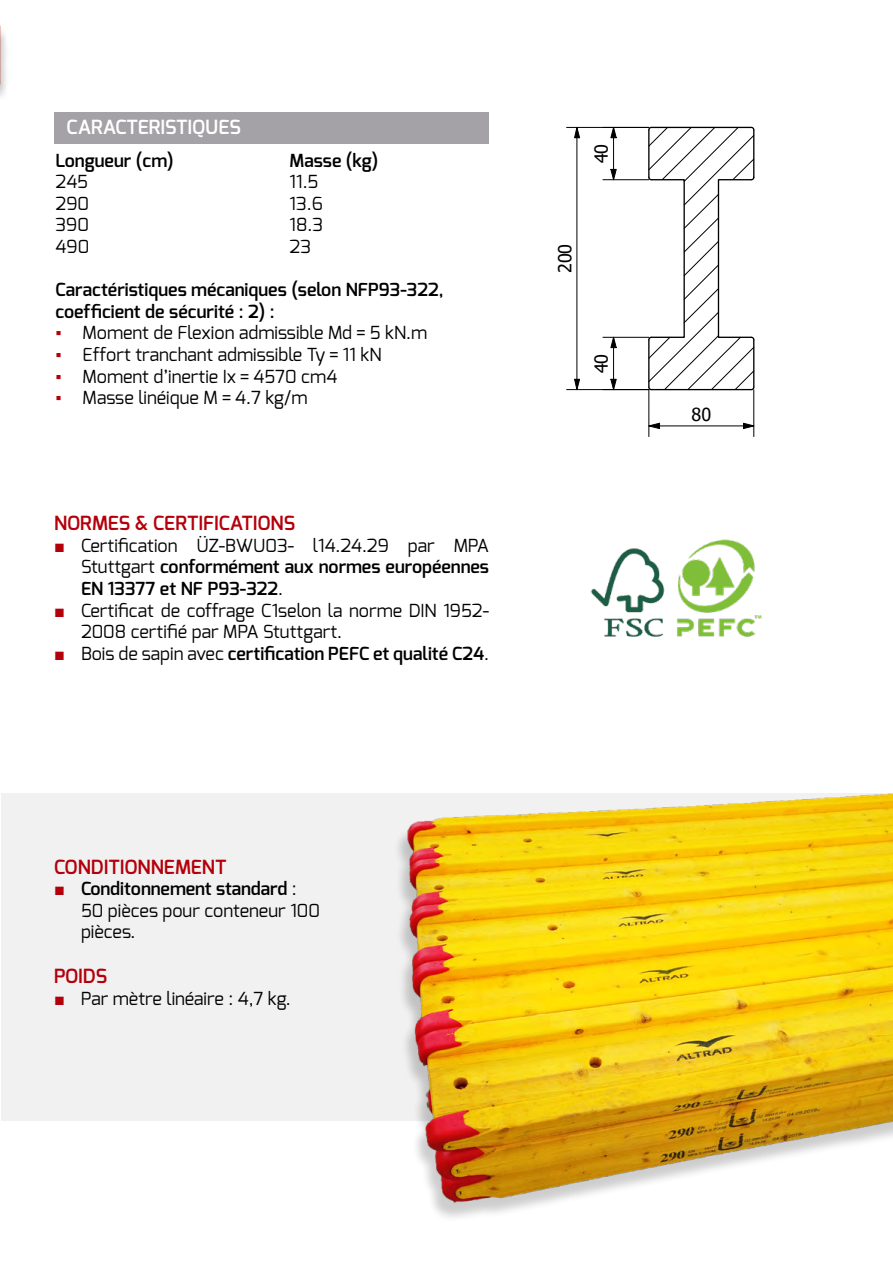
<style>
.page{position:relative;width:893px;height:1263px;background:#fff}
.page>*{position:absolute;margin:0;border:0;box-sizing:border-box;transform-origin:0 0}
.t1{font:600 19.5px "Exo";color:#b4000b}
.t2{font:600 19.5px "Exo";color:#fff}
.t3{font:18px/21.6px "Exo";color:#000}
.t4{font:600 18px/21.6px "Exo";color:#000}
.t5{font:18px "Tahoma";letter-spacing:-.01em;color:#000}
.s1{font-family:"Arial";color:#b4000b}
.s2{font-family:"Arial";font-weight:400;color:#b4000b}
.s3{font-weight:400}
.s4{font-weight:600}
</style>
<div class="page">
<div style="left:1px;top:793px;width:892px;height:327px;background:#f1f1f1"></div>
<div style="left:0;top:26px;width:11px;height:75px;background:#a3a2a2;opacity:.75"></div>
<img style="left:590px;top:539px;width:172px;height:98px">
<div style="left:54px;top:113px;width:435px;height:31px;background:#a4a2a6"></div>
<svg style="left:566px;top:126px;width:189px;height:311px"></svg>
<svg style="left:610px;top:126px;width:7px;height:12px"></svg>
<svg style="left:610px;top:169px;width:7px;height:12px"></svg>
<hr style="left:613px;top:138px;width:1px;height:31px;background:#000">
<hr style="left:603px;top:179px;width:46px;height:1px;background:#000">
<svg style="left:610px;top:336px;width:7px;height:12px"></svg>
<svg style="left:610px;top:379px;width:7px;height:12px"></svg>
<hr style="left:613px;top:348px;width:1px;height:31px;background:#000">
<hr style="left:603px;top:337px;width:46px;height:1px;background:#000">
<svg style="left:574px;top:126px;width:6px;height:12px"></svg>
<svg style="left:574px;top:379px;width:6px;height:12px"></svg>
<hr style="left:577px;top:138px;width:1px;height:241px;background:#000">
<hr style="left:567px;top:127px;width:82px;height:1px;background:#000">
<hr style="left:567px;top:389px;width:82px;height:1px;background:#000">
<svg style="left:647px;top:423px;width:13px;height:6px"></svg>
<svg style="left:743px;top:423px;width:12px;height:6px"></svg>
<hr style="left:659px;top:426px;width:84px;height:1px;background:#000">
<hr style="left:649px;top:390px;width:1px;height:47px;background:#000">
<hr style="left:753px;top:390px;width:1px;height:47px;background:#000">
<img style="left:360px;top:793px;width:533px;height:425px">
<p class="t2" style="left:67px;top:114px;width:176px">CARACTERISTIQUES</p>
<p class="t4" style="left:56px;top:149px;width:120px">Longueur (cm)</p>
<p class="t4" style="left:290px;top:149px;width:90px">Masse (kg)</p>
<p class="t3" style="left:56px;top:171px;width:34px">245</p>
<p class="t3" style="left:290px;top:171px;width:30px">11.5</p>
<p class="t3" style="left:56px;top:192px;width:35px">290</p>
<p class="t3" style="left:290px;top:192px;width:35px">13.6</p>
<p class="t3" style="left:56px;top:214px;width:35px">390</p>
<p class="t3" style="left:290px;top:214px;width:35px">18.3</p>
<p class="t3" style="left:56px;top:236px;width:35px">490</p>
<p class="t3" style="left:290px;top:236px;width:23px">23</p>
<p class="t4" style="left:56px;top:279px;width:389px">Caractéristiques mécaniques (selon NFP93-322, coefficient de sécurité : 2) :</p>
<p class="t3" style="left:56px;top:322px;width:373px"><span class="s1">▪</span> Moment de Flexion admissible Md = 5 kN.m</p>
<p class="t3" style="left:56px;top:344px;width:327px"><span class="s1">▪</span> Effort tranchant admissible Ty = 11 kN</p>
<p class="t3" style="left:56px;top:365px;width:283px"><span class="s1">▪</span> Moment d’inertie Ix = 4570 cm4</p>
<p class="t3" style="left:56px;top:387px;width:253px"><span class="s1">▪</span> Masse linéique M = 4.7 kg/m</p>
<p class="t1" style="left:54px;top:511px;width:243px">NORMES &amp; CERTIFICATIONS</p>
<p class="t4" style="left:81px;top:534px;width:409px;text-align:justify;text-indent:-27px"><span class="s2">■</span> <span class="s3">Certification ÜZ-BWU03- l14.24.29 par MPA Stuttgart</span> conformément aux normes européennes EN 13377 et NF P93-322<span class="s3">.</span></p>
<p class="t3" style="left:81px;top:599px;width:410px;text-indent:-27px"><span class="s1">■</span> Certificat de coffrage C1selon la norme DIN 1952-<br>2008 certifié par MPA Stuttgart.</p>
<p class="t4" style="left:54px;top:642px;width:436px"><span class="s2">■</span> <span class="s3">Bois de sapin avec</span> certification PEFC et qualité C24<span class="s3">.</span></p>
<p class="t5" style="left:589px;top:163px;width:21px;rotate:-90deg">40</p>
<p class="t5" style="left:553px;top:273px;width:31px;rotate:-90deg">200</p>
<p class="t5" style="left:589px;top:373px;width:21px;rotate:-90deg">40</p>
<p class="t1" style="left:54px;top:854px;width:174px">CONDITIONNEMENT</p>
<p class="t3" style="left:81px;top:878px;width:240px;text-indent:-27px"><span class="s1">■</span> <span class="s4">Conditonnement standard</span> :<br>50 pièces pour conteneur 100 pièces.</p>
<p class="t1" style="left:54px;top:964px;width:55px">POIDS</p>
<p class="t3" style="left:54px;top:987px;width:238px"><span class="s1">■</span> Par mètre linéaire : 4,7 kg.</p>
<p class="t5" style="left:691px;top:402px;width:21px">80</p>
</div>
